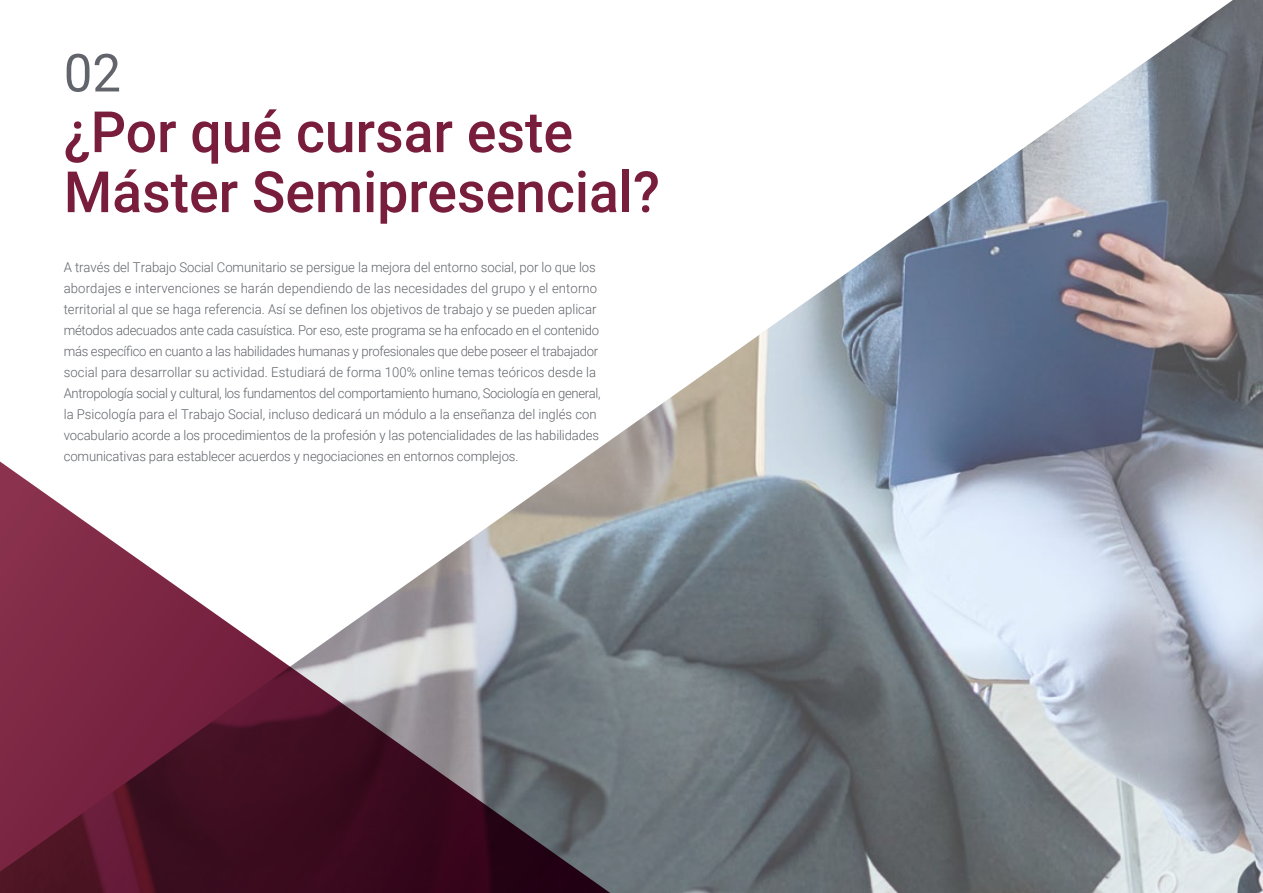
<style>
.page{position:relative;width:1263px;height:893px;background:#fff}
.page>*{position:absolute;margin:0;border:0;box-sizing:border-box;transform-origin:0 0}
.t1{font:500 57px/60px "Roboto";color:#791d3c}
.t2{font:52.5px "Roboto";color:#61646a}
.t3{font:300 13.5px/21px "Roboto";letter-spacing:-.01em;color:#61646a}
</style>
<div class="page">
<img style="left:602px;top:0;width:661px;height:893px">
<svg style="left:0;top:446px;width:640px;height:447px"></svg>
<h2 class="t2" style="left:64px;top:36px;width:59px">02</h2>
<h1 class="t1" style="left:64px;top:100px;width:597px">¿Por qué cursar este<br>Máster Semipresencial?</h1>
<p class="t3" style="left:64px;top:256px;width:538px">A través del Trabajo Social Comunitario se persigue la mejora del entorno social, por lo que los abordajes e intervenciones se harán dependiendo de las necesidades del grupo y el entorno territorial al que se haga referencia. Así se definen los objetivos de trabajo y se pueden aplicar métodos adecuados ante cada casuística. Por eso, este programa se ha enfocado en el contenido más específico en cuanto a las habilidades humanas y profesionales que debe poseer el trabajador social para desarrollar su actividad. Estudiará de forma 100% online temas teóricos desde la Antropología social y cultural, los fundamentos del comportamiento humano, Sociología en general, la Psicología para el Trabajo Social, incluso dedicará un módulo a la enseñanza del inglés con vocabulario acorde a los procedimientos de la profesión y las potencialidades de las habilidades comunicativas para establecer acuerdos y negociaciones en entornos complejos.</p>
</div>
